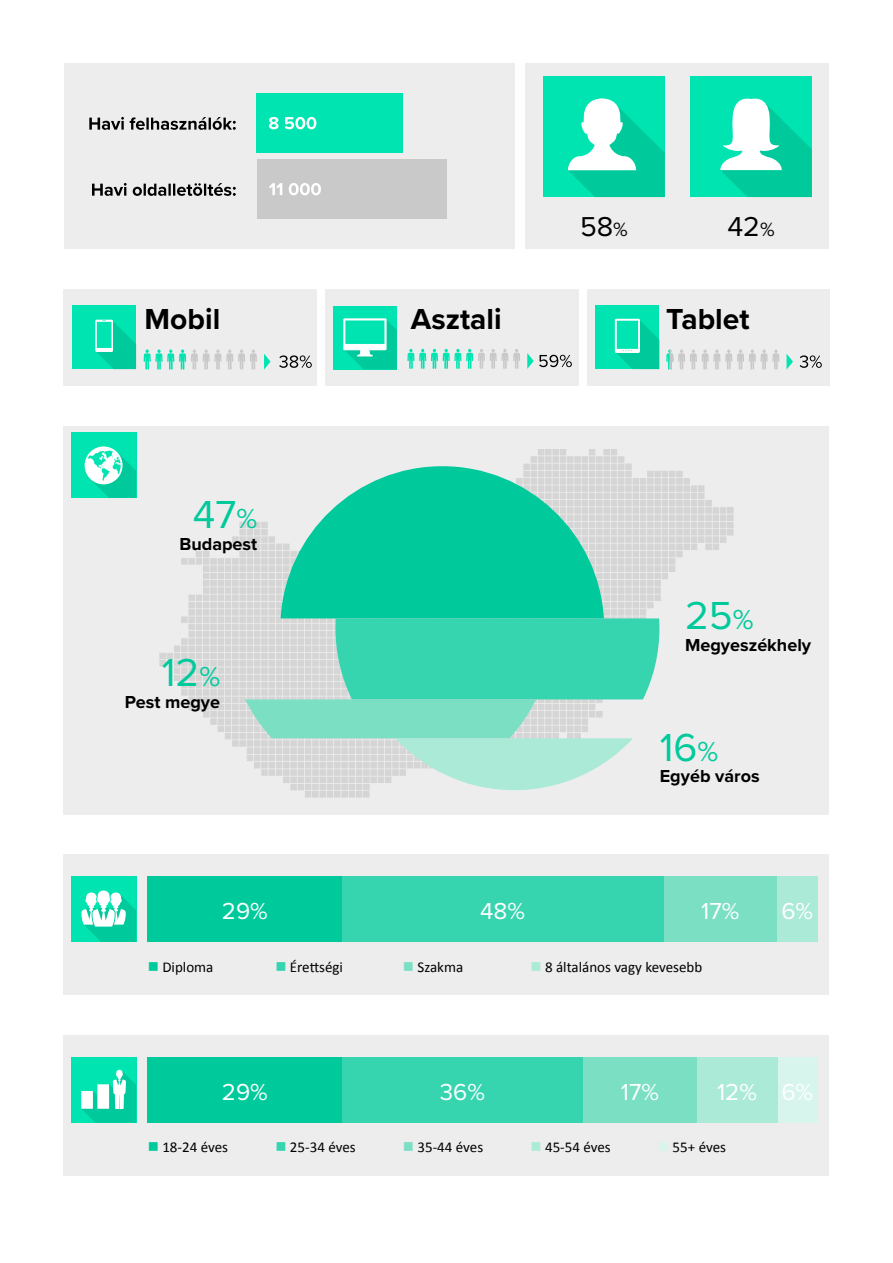
<style>
.page{position:relative;width:893px;height:1263px;background:#fff}
.page>*{position:absolute;margin:0;border:0;box-sizing:border-box;transform-origin:0 0}
.t1{font:40.5px "Proxima Nova";color:#00ca9c}
.t2{font:700 30px "Proxima Nova";color:#000}
.t3{font:28.35px "Proxima Nova";color:#000}
.t4{font:24px "Proxima Nova";color:#fff}
.t5{font:700 18px "Proxima Nova";color:#000}
.t6{font:15px "Calibri";color:#000}
.s1{font-size:19.95px}
.s2{font-size:28.5px}
.s3{color:#00ca9c}
.s4{color:#36d5b0}
.s5{color:#7bdfc4}
.s6{color:#acead8}
.s7{color:#d7f5ec}
</style>
<div class="page">
<div style="left:64px;top:1035px;width:765px;height:141px;background:#ededed"></div>
<div style="left:777px;top:1058px;width:40px;height:65px;background:#d7f5ec"></div>
<div style="left:697px;top:1058px;width:80px;height:65px;background:#acead8"></div>
<div style="left:583px;top:1058px;width:114px;height:65px;background:#7bdfc4"></div>
<div style="left:342px;top:1058px;width:241px;height:65px;background:#36d5b0"></div>
<div style="left:148px;top:1058px;width:194px;height:65px;background:#00ca9c"></div>
<div style="left:64px;top:426px;width:765px;height:389px;background:#ededed"></div>
<div style="left:64px;top:855px;width:765px;height:140px;background:#ededed"></div>
<div style="left:777px;top:877px;width:40px;height:65px;background:#acead8"></div>
<div style="left:663px;top:877px;width:114px;height:65px;background:#7bdfc4"></div>
<div style="left:342px;top:877px;width:321px;height:65px;background:#36d5b0"></div>
<div style="left:148px;top:877px;width:194px;height:65px;background:#00ca9c"></div>
<div style="left:64px;top:64px;width:450px;height:185px;background:#ededed"></div>
<div style="left:526px;top:64px;width:303px;height:185px;background:#ededed"></div>
<div style="left:587px;top:289px;width:242px;height:97px;background:#ededed"></div>
<div style="left:595px;top:305px;width:64px;height:64px;background:#00e4b1"></div>
<svg style="left:615px;top:319px;width:44px;height:50px"></svg>
<svg style="left:666px;top:349px;width:113px;height:21px"></svg>
<svg style="left:786px;top:354px;width:7px;height:16px"></svg>
<div style="left:64px;top:289px;width:253px;height:97px;background:#ededed"></div>
<div style="left:72px;top:305px;width:64px;height:64px;background:#00e4b1"></div>
<svg style="left:95px;top:320px;width:41px;height:49px"></svg>
<svg style="left:144px;top:349px;width:113px;height:21px"></svg>
<svg style="left:264px;top:354px;width:6px;height:16px"></svg>
<div style="left:325px;top:289px;width:254px;height:97px;background:#ededed"></div>
<div style="left:333px;top:306px;width:64px;height:63px;background:#00e4b1"></div>
<svg style="left:343px;top:318px;width:54px;height:51px"></svg>
<svg style="left:407px;top:349px;width:113px;height:20px"></svg>
<div style="left:257px;top:160px;width:189px;height:59px;background:#c9c9c9"></div>
<div style="left:257px;top:94px;width:146px;height:59px;background:#00e4b1"></div>
<div style="left:543px;top:77px;width:122px;height:120px;background:#00e4b1"></div>
<svg style="left:568px;top:98px;width:97px;height:99px"></svg>
<div style="left:690px;top:77px;width:122px;height:120px;background:#00e4b1"></div>
<svg style="left:720px;top:98px;width:92px;height:99px"></svg>
<div style="left:71px;top:433px;width:65px;height:65px;background:#00e4b1"></div>
<svg style="left:85px;top:446px;width:51px;height:52px"></svg>
<div style="left:71px;top:1058px;width:65px;height:65px;background:#00e4b1"></div>
<svg style="left:81px;top:1070px;width:55px;height:53px"></svg>
<div style="left:71px;top:877px;width:65px;height:65px;background:#00e4b1"></div>
<svg style="left:81px;top:890px;width:55px;height:52px"></svg>
<svg style="left:92px;top:183px;width:144px;height:13px"></svg>
<svg style="left:89px;top:117px;width:147px;height:13px"></svg>
<svg style="left:269px;top:183px;width:52px;height:12px"></svg>
<svg style="left:269px;top:117px;width:47px;height:12px"></svg>
<svg style="left:279px;top:355px;width:33px;height:13px"></svg>
<svg style="left:800px;top:355px;width:22px;height:13px"></svg>
<svg style="left:527px;top:353px;width:45px;height:16px"></svg>
<svg style="left:160px;top:449px;width:573px;height:348px"></svg>
<h3 class="t3" style="left:580px;top:205px;width:49px">58<span class="s1">%</span></h3>
<h3 class="t3" style="left:727px;top:205px;width:49px">42<span class="s1">%</span></h3>
<h2 class="t2" style="left:145px;top:296px;width:77px">Mobil</h2>
<h2 class="t2" style="left:411px;top:297px;width:92px">Asztali</h2>
<h2 class="t2" style="left:666px;top:297px;width:85px">Tablet</h2>
<h1 class="t1" style="left:193px;top:485px;width:66px">47<span class="s2">%</span></h1>
<p class="t5" style="left:179px;top:530px;width:79px">Budapest</p>
<h1 class="t1" style="left:162px;top:642px;width:60px">12<span class="s2">%</span></h1>
<p class="t5" style="left:125px;top:688px;width:97px">Pest megye</p>
<h1 class="t1" style="left:685px;top:586px;width:70px">25<span class="s2">%</span></h1>
<p class="t5" style="left:685px;top:631px;width:128px">Megyeszékhely</p>
<h1 class="t1" style="left:660px;top:717px;width:60px">16<span class="s2">%</span></h1>
<p class="t5" style="left:660px;top:763px;width:101px">Egyéb város</p>
<h3 class="t4" style="left:222px;top:893px;width:47px">29%</h3>
<h3 class="t4" style="left:480px;top:893px;width:46px">48%</h3>
<h3 class="t4" style="left:701px;top:893px;width:40px">17%</h3>
<h3 class="t4" style="left:781px;top:893px;width:33px">6%</h3>
<p class="t6" style="left:148px;top:956px;width:67px"><span class="s3">■</span> Diploma</p>
<p class="t6" style="left:275px;top:956px;width:69px"><span class="s4">■</span> Érettségi</p>
<p class="t6" style="left:403px;top:956px;width:62px"><span class="s5">■</span> Szakma</p>
<p class="t6" style="left:530px;top:956px;width:173px"><span class="s6">■</span> 8 általános vagy kevesebb</p>
<h3 class="t4" style="left:222px;top:1074px;width:47px">29%</h3>
<h3 class="t4" style="left:440px;top:1074px;width:47px">36%</h3>
<h3 class="t4" style="left:621px;top:1074px;width:40px">17%</h3>
<h3 class="t4" style="left:717px;top:1074px;width:97px">12% 6%</h3>
<p class="t6" style="left:148px;top:1137px;width:82px"><span class="s3">■</span> 18-24 éves</p>
<p class="t6" style="left:275px;top:1137px;width:82px"><span class="s4">■</span> 25-34 éves</p>
<p class="t6" style="left:403px;top:1137px;width:82px"><span class="s5">■</span> 35-44 éves</p>
<p class="t6" style="left:530px;top:1137px;width:82px"><span class="s6">■</span> 45-54 éves</p>
<p class="t6" style="left:658px;top:1137px;width:70px"><span class="s7">■</span> 55+ éves</p>
</div>
